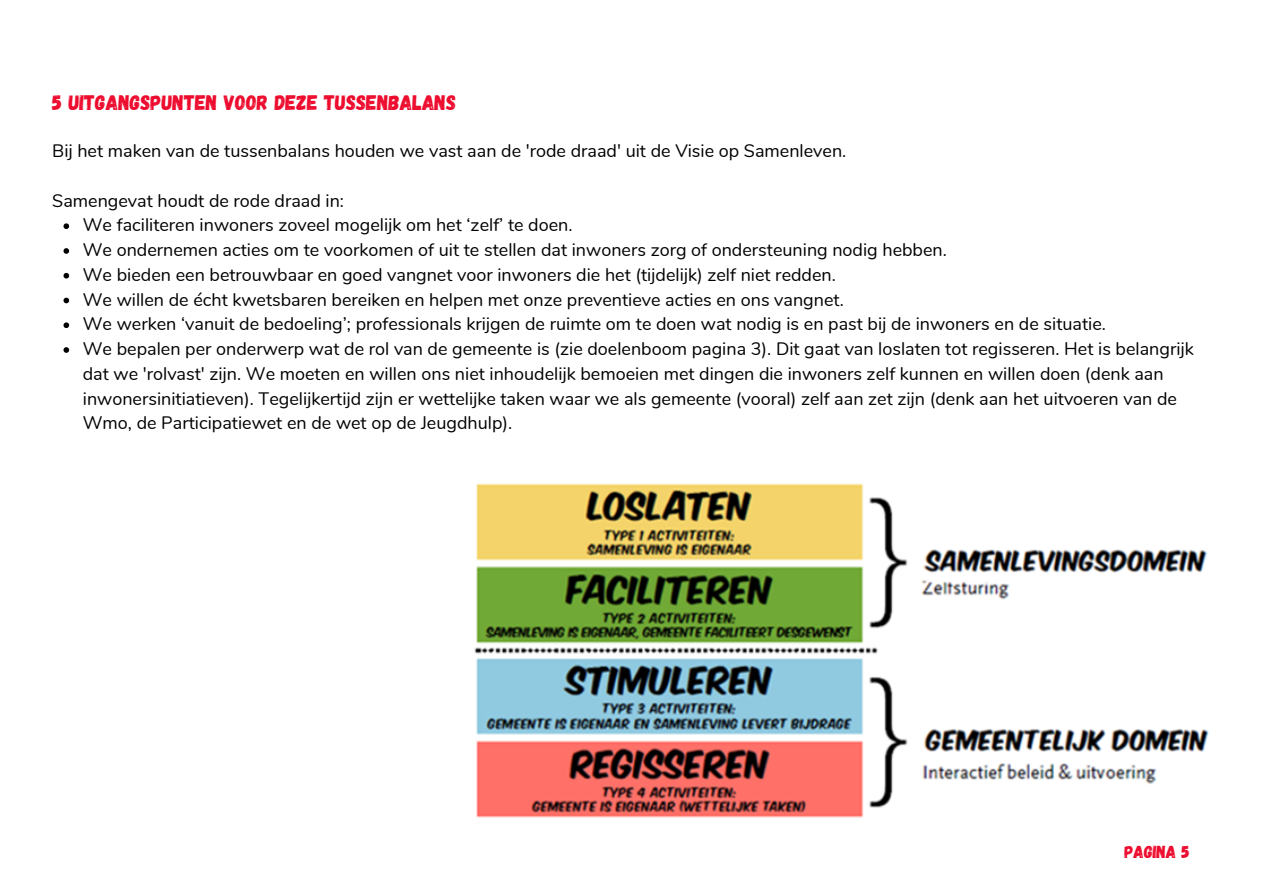
<style>
.page{position:relative;width:1263px;height:894px;background:#fff}
.page>*{position:absolute;margin:0;border:0;box-sizing:border-box;transform-origin:0 0}
.t1{font:21px "Gagalin";color:#ed0c2e}
.t2{font:18px/24.8px "Nunito";color:#000}
.t3{font:17.4px "Gagalin";color:#ed0c2e}
</style>
<div class="page">
<img style="left:474px;top:483px;width:735px;height:335px">
<svg style="left:64px;top:223px;width:5px;height:6px"></svg>
<svg style="left:64px;top:248px;width:5px;height:6px"></svg>
<svg style="left:64px;top:273px;width:5px;height:5px"></svg>
<svg style="left:64px;top:297px;width:5px;height:6px"></svg>
<svg style="left:64px;top:322px;width:5px;height:6px"></svg>
<svg style="left:64px;top:347px;width:5px;height:6px"></svg>
<p class="t1" style="left:52px;top:89px;width:405px">5 UITGANGSPUNTEN VOOR DEZE TUSSENBALANS</p>
<p class="t2" style="left:52px;top:139px;width:796px">Bij het maken van de tussenbalans houden we vast aan de 'rode draad' uit de Visie op Samenleven.</p>
<p class="t2" style="left:52px;top:188px;width:293px">Samengevat houdt de rode draad in:</p>
<p class="t2" style="left:83px;top:213px;width:491px">We faciliteren inwoners zoveel mogelijk om het ‘zelf’ te doen.</p>
<p class="t2" style="left:83px;top:238px;width:866px">We ondernemen acties om te voorkomen of uit te stellen dat inwoners zorg of ondersteuning nodig hebben.</p>
<p class="t2" style="left:83px;top:262px;width:755px">We bieden een betrouwbaar en goed vangnet voor inwoners die het (tijdelijk) zelf niet redden.</p>
<p class="t2" style="left:83px;top:287px;width:762px">We willen de écht kwetsbaren bereiken en helpen met onze preventieve acties en ons vangnet.</p>
<p class="t2" style="left:83px;top:312px;width:1025px">We werken ‘vanuit de bedoeling’; professionals krijgen de ruimte om te doen wat nodig is en past bij de inwoners en de situatie.</p>
<p class="t2" style="left:83px;top:336px;width:1112px">We bepalen per onderwerp wat de rol van de gemeente is (zie doelenboom pagina 3). Dit gaat van loslaten tot regisseren. Het is belangrijk dat we 'rolvast' zijn. We moeten en willen ons niet inhoudelijk bemoeien met dingen die inwoners zelf kunnen en willen doen (denk aan inwonersinitiatieven). Tegelijkertijd zijn er wettelijke taken waar we als gemeente (vooral) zelf aan zet zijn (denk aan het uitvoeren van de Wmo, de Participatiewet en de wet op de Jeugdhulp).</p>
<p class="t3" style="left:1124px;top:840px;width:67px">PAGINA 5</p>
</div>
